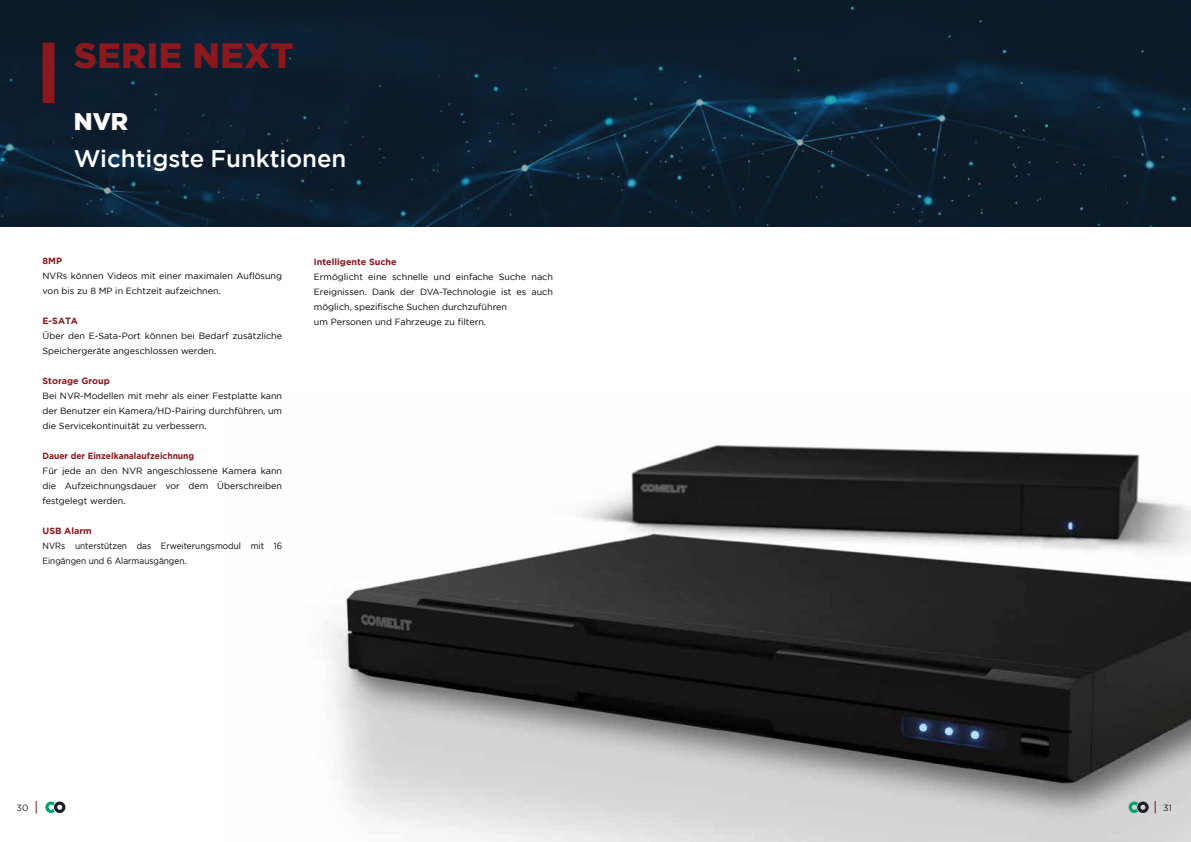
<style>
.page{position:relative;width:1191px;height:842px;background:#fff}
.page>*{position:absolute;margin:0;border:0;box-sizing:border-box;transform-origin:0 0}
.t1{font:900 35px "Gotham";letter-spacing:.015em;color:#8a181e}
.t2{font:500 24px "Gotham";color:#fff}
.t3{font:900 24px "Gotham";color:#fff}
.t4{font:9px/15px "Gotham";color:#000}
.t5{font:9px/15px "Gotham";color:#000;scale:.92 1}
.t6{font:700 9px "Gotham";color:#8a181e}
.t7{font:700 9px "Gotham";color:#8a181e;scale:.94 1}
.t8{font:9px "Gotham";color:#1c1f2b}
</style>
<div class="page">
<img style="left:331px;top:444px;width:860px;height:398px">
<svg style="left:0;top:0;width:1191px;height:227px;fill:#0b1d2c"></svg>
<div style="left:43px;top:43px;width:12px;height:60px;background:#8a181e"></div>
<svg style="left:36px;top:801px;width:1px;height:12px"></svg>
<svg style="left:45px;top:801px;width:20px;height:12px"></svg>
<svg style="left:1128px;top:801px;width:20px;height:12px"></svg>
<svg style="left:1154px;top:801px;width:1px;height:12px"></svg>
<h1 class="t1" style="left:74px;top:35px;width:221px">SERIE NEXT</h1>
<h2 class="t3" style="left:74px;top:108px;width:56px">NVR</h2>
<h2 class="t2" style="left:74px;top:145px;width:274px">Wichtigste Funktionen</h2>
<p class="t6" style="left:43px;top:256px;width:21px">8MP</p>
<p class="t4" style="left:43px;top:268px;width:241px">NVRs können Videos mit einer maximalen Auflösung von bis zu 8 MP in Echtzeit aufzeichnen.</p>
<p class="t6" style="left:43px;top:316px;width:37px">E-SATA</p>
<p class="t4" style="left:43px;top:328px;width:241px">Über den E-Sata-Port können bei Bedarf zusätzliche<br>Speichergeräte angeschlossen werden.</p>
<p class="t6" style="left:43px;top:376px;width:69px">Storage Group</p>
<p class="t4" style="left:43px;top:388px;width:241px;text-align:justify">Bei NVR-Modellen mit mehr als einer Festplatte kann der Benutzer ein Kamera/HD-Pairing durchführen, um die Servicekontinuität zu verbessern.</p>
<p class="t7" style="left:43px;top:451px;width:163px">Dauer der Einzelkanalaufzeichnung</p>
<p class="t4" style="left:43px;top:463px;width:241px;text-align:justify">Für jede an den NVR angeschlossene Kamera kann die Aufzeichnungsdauer vor dem Überschreiben festgelegt werden.</p>
<p class="t6" style="left:43px;top:526px;width:51px">USB Alarm</p>
<p class="t5" style="left:43px;top:538px;width:262px">NVRs unterstützen das Erweiterungsmodul mit 16<br>Eingängen und 6 Alarmausgängen.</p>
<p class="t6" style="left:314px;top:256px;width:84px">Intelligente Suche</p>
<p class="t4" style="left:314px;top:269px;width:240px">Ermöglicht eine schnelle und einfache Suche nach Ereignissen. Dank der DVA-Technologie ist es auch möglich, spezifische Suchen durchzuführen<br>um Personen und Fahrzeuge zu filtern.</p>
<p class="t8" style="left:17px;top:802px;width:13px">30</p>
<p class="t8" style="left:1163px;top:802px;width:10px">31</p>
</div>
